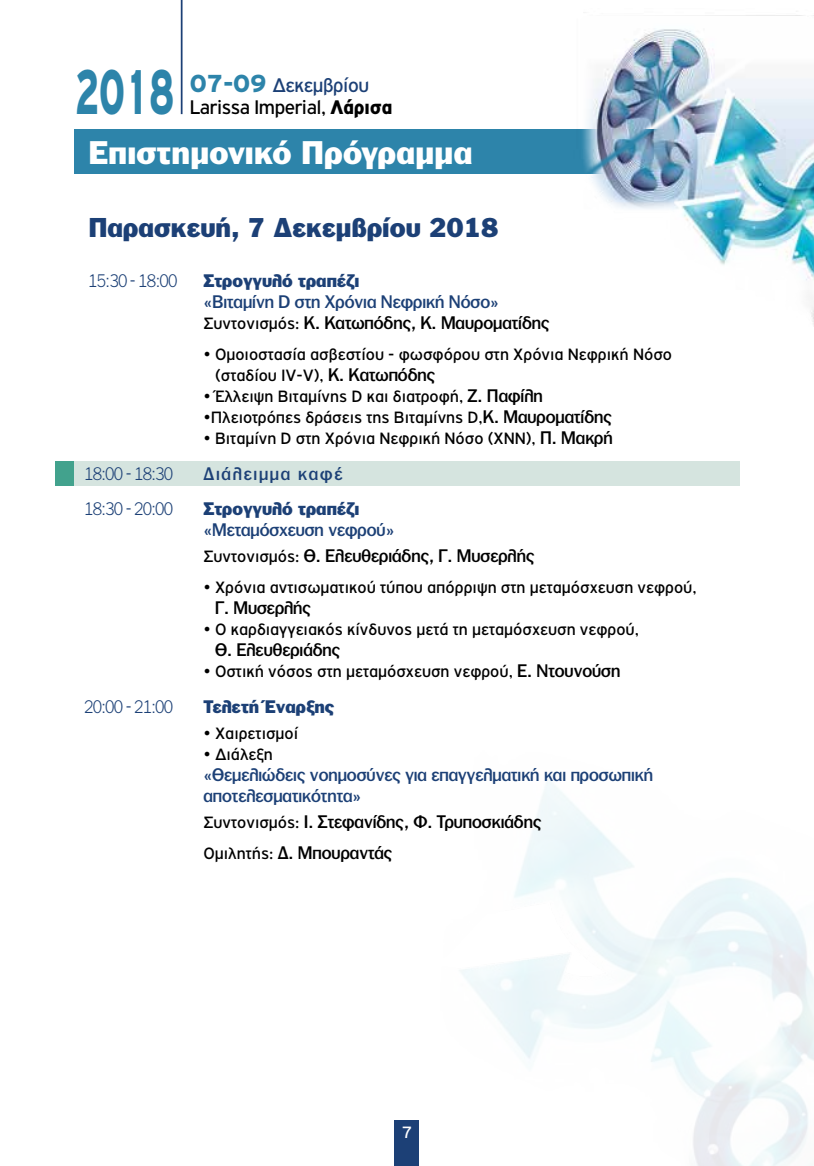
<style>
.page{position:relative;width:814px;height:1166px;background:#fff}
.page>*{position:absolute;margin:0;border:0;box-sizing:border-box;transform-origin:0 0}
.t1{font:900 67.38px "PF Highway Gothic";color:#2d84aa;scale:.58 1}
.t2{font:900 31.5px "PF Franklin Gothic";letter-spacing:.005em;color:#fff}
.t3{font:900 26.25px "PF Franklin Gothic";color:#1c4076}
.t4{font:21px "PF Highway Gothic";letter-spacing:-.02em;color:#000}
.t5{font:21px "PF Highway Gothic";letter-spacing:-.02em;color:#1c4076}
.t6{font:17.5px/21px "PF Highway Gothic";color:#000}
.t7{font:17.5px/25.9px "PF Franklin Gothic Med";color:#000}
.t8{font:17.5px/21px "PF Franklin Gothic Med";color:#1c4076}
.t9{font:900 17.5px "PF Franklin Gothic";color:#1c4076}
.t10{font:300 17.5px "PF Franklin Gothic";color:#1c4076;scale:.86 1}
.t11{font:17.5px "PF Franklin Gothic Med";letter-spacing:.1em;color:#1c4076}
.t12{font:17.5px "PF Highway Gothic";color:#fff}
.s1{font-weight:900;font-size:26.25px;color:#2d84aa}
.s2{font-weight:900}
.s3{font-family:"PF Highway Gothic";color:#000}
.s4{color:#000}
.s5{font-family:"PF Franklin Gothic Med"}
.s6{color:#1c4076}
.s7{font-family:"PF Highway Gothic"}
</style>
<div class="page">
<div style="left:394px;top:1120px;width:25px;height:46px;background:#1c4076"></div>
<div style="left:74px;top:129px;width:740px;height:45px;background:#2d84aa"></div>
<img style="left:583px;top:15px;width:231px;height:310px">
<hr style="left:181px;top:0;width:1px;height:114px;background:#1c4076">
<div style="left:55px;top:461px;width:20px;height:25px;background:#42a28d"></div>
<div style="left:75px;top:461px;width:664px;height:25px;background:#d5e4df"></div>
<h1 class="t1" style="left:74px;top:55px;width:174px">2018</h1>
<p class="t5" style="left:190px;top:74px;width:181px"><span class="s1">07-09</span> Δεκεμβρίου</p>
<p class="t4" style="left:190px;top:95px;width:204px">Larissa Imperial, <span class="s2">Λάρισα</span></p>
<h2 class="t2" style="left:88px;top:134px;width:386px">Επιστημονικό Πρόγραμμα</h2>
<h3 class="t3" style="left:88px;top:211px;width:411px">Παρασκευή, 7 Δεκεμβρίου 2018</h3>
<p class="t10" style="left:89px;top:271px;width:104px">15:30 - 18:00</p>
<p class="t9" style="left:203px;top:270px;width:157px">Στρογγυλό τραπέζι</p>
<p class="t8" style="left:203px;top:291px;width:347px">«Βιταμίνη D στη Χρόνια Νεφρική Νόσο»<br><span class="s3">Συντονισμός:</span> <span class="s4">Κ. Κατωπόδης, Κ. Μαυροματίδης</span></p>
<p class="t6" style="left:215px;top:343px;width:458px;text-indent:-12px">• Ομοιοστασία ασβεστίου - φωσφόρου στη Χρόνια Νεφρική Νόσο (σταδίου IV-V), <span class="s5">K. Κατωπόδης</span></p>
<p class="t6" style="left:203px;top:385px;width:341px">• Έλλειψη Βιταμίνης D και διατροφή, <span class="s5">Ζ. Παφίλη</span></p>
<p class="t6" style="left:203px;top:406px;width:410px">•Πλειοτρόπες δράσεις της Βιταμίνης D,<span class="s5">Κ. Μαυροματίδης</span></p>
<p class="t6" style="left:203px;top:427px;width:411px">• Βιταμίνη D στη Χρόνια Νεφρική Νόσο (ΧΝΝ), <span class="s5">Π. Μακρή</span></p>
<p class="t10" style="left:84px;top:463px;width:104px">18:00 - 18:30</p>
<p class="t11" style="left:203px;top:463px;width:140px">Διάλειμμα καφέ</p>
<p class="t10" style="left:84px;top:499px;width:104px">18:30 - 20:00</p>
<p class="t9" style="left:203px;top:499px;width:157px">Στρογγυλό τραπέζι</p>
<p class="t7" style="left:203px;top:517px;width:332px"><span class="s6">«Μεταμόσχευση νεφρού»<br></span><span class="s7">Συντονισμός:</span> Θ. Ελευθεριάδης, Γ. Μυσερλής</p>
<p class="t6" style="left:203px;top:577px;width:494px">• Χρόνια αντισωματικού τύπου απόρριψη στη μεταμόσχευση νεφρού,</p>
<p class="t7" style="left:215px;top:595px;width:97px">Γ. Μυσερλής</p>
<p class="t6" style="left:203px;top:619px;width:437px">• Ο καρδιαγγειακός κίνδυνος μετά τη μεταμόσχευση νεφρού,</p>
<p class="t7" style="left:215px;top:637px;width:127px">Θ. Ελευθεριάδης</p>
<p class="t6" style="left:203px;top:661px;width:418px">• Οστική νόσος στη μεταμόσχευση νεφρού, <span class="s5">Ε. Ντουνούση</span></p>
<p class="t10" style="left:84px;top:697px;width:104px">20:00 - 21:00</p>
<p class="t9" style="left:203px;top:696px;width:132px">Τελετή Έναρξης</p>
<p class="t6" style="left:203px;top:723px;width:96px">• Χαιρετισμοί</p>
<p class="t6" style="left:203px;top:744px;width:71px">• Διάλεξη</p>
<p class="t8" style="left:203px;top:764px;width:451px">«Θεμελιώδεις νοημοσύνες για επαγγελματική και προσωπική αποτελεσματικότητα»</p>
<p class="t7" style="left:203px;top:806px;width:339px;line-height:31px"><span class="s7">Συντονισμός:</span> Ι. Στεφανίδης, Φ. Τρυποσκιάδης<br><span class="s7">Ομιλητής:</span> Δ. Μπουραντάς</p>
<p class="t12" style="left:401px;top:1123px;width:13px">7</p>
</div>
